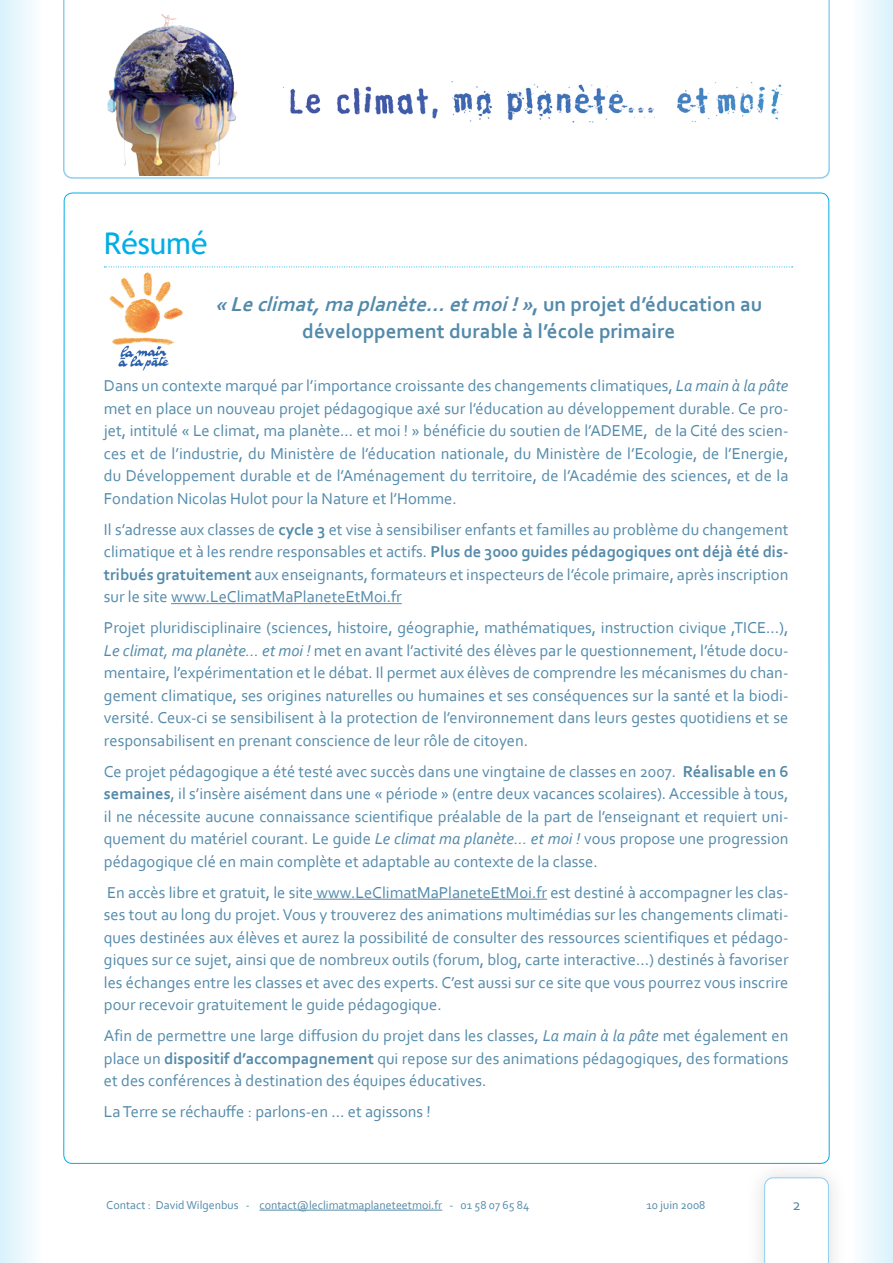
<style>
.page{position:relative;width:893px;height:1263px;background:#fff}
.page>*{position:absolute;margin:0;border:0;box-sizing:border-box;transform-origin:0 0}
.titre1{font:30px "Trebuchet MS";color:#03ade5}
.intro{font:700 21px/27px "Corbel";color:#538aaa;text-align:center}
.t1{font:16.5px/22.5px "Corbel";color:#538aaa;text-align:justify}
.t2{font:12px "Corbel";color:#538aaa}
.s1{font-style:italic}
.s2{font-weight:700}
</style>
<div class="page">
<div style="left:850px;top:0;width:43px;height:1263px;background:linear-gradient(to right,#fffffe,#d9f1fc)"></div>
<div style="left:0;top:0;width:43px;height:1263px;background:linear-gradient(to right,#d9f1fc,#fefefe)"></div>
<img style="left:760px;top:1152px;width:94px;height:111px">
<svg style="left:764px;top:1177px;width:65px;height:86px"></svg>
<svg style="left:63px;top:0;width:764px;height:179px"></svg>
<hr style="left:259px;top:1210px;width:183px;height:1px;background:#538aaa">
<img style="left:101px;top:0;width:729px;height:176px">
<svg style="left:104px;top:267px;width:689px;height:1px"></svg>
<hr style="left:171px;top:603px;width:231px;height:1px;background:#538aaa">
<hr style="left:313px;top:899px;width:234px;height:1px;background:#538aaa">
<img style="left:109px;top:273px;width:75px;height:98px">
<p class="titre1" style="left:104px;top:225px;width:105px">Résumé</p>
<p class="intro" style="left:215px;top:290px;width:549px"><span class="s1">«Leclimat,maplanète… etmoi!»</span>, u n p r oj e t d ’é d u c a t i o n a u développement durable à l’école primaire</p>
<p class="t1" style="left:104px;top:374px;width:686px">Dans un contexte marqué par l’importance croissante des changements climatiques, <span class="s1">La main à la pâte </span>met en place un nouveau projet pédagogique axé sur l’éducation au développement durable. Ce pro&shy;jet, intitulé « Le climat, ma planète... et moi ! » bénéficie du soutien de l’ADEME, de la Cité des scien&shy;ces et de l’industrie, du Ministère de l’éducation nationale, du Ministère de l’Ecologie, de l’Energie, du Développement durable et de l’Aménagement du territoire, de l’Académie des sciences, et de la Fondation Nicolas Hulot pour la Nature et l’Homme.</p>
<p class="t1" style="left:104px;top:517px;width:686px">Il s’adresse aux classes de <span class="s2">cycle 3</span> et vise à sensibiliser enfants et familles au problème du changement climatique et à les rendre responsables et actifs. <span class="s2">Plus de 3000 guides pédagogiques ont déjà été dis&shy;tribués gratuitement</span> aux enseignants, formateurs et inspecteurs de l’école primaire, après inscription sur le site www.LeClimatMaPlaneteEtMoi.fr</p>
<p class="t1" style="left:104px;top:616px;width:686px">Projet pluridisciplinaire (sciences, histoire, géographie, mathématiques, instruction civique ,TICE…), <span class="s1">Le climat, ma planète… et moi !</span> met en avant l’activité des élèves par le questionnement, l’étude docu&shy;mentaire, l’expérimentation et le débat. Il permet aux élèves de comprendre les mécanismes du chan&shy;gement climatique, ses origines naturelles ou humaines et ses conséquences sur la santé et la biodi&shy;versité. Ceux-ci se sensibilisent à la protection de l’environnement dans leurs gestes quotidiens et se responsabilisent en prenant conscience de leur rôle de citoyen.</p>
<p class="t1" style="left:104px;top:759px;width:686px">Ce projet pédagogique a été testé avec succès dans une vingtaine de classes en 2007. <span class="s2">Réalisable en 6 semaines</span>, il s’insère aisément dans une « période » (entre deux vacances scolaires). Accessible à tous, il ne nécessite aucune connaissance scientifique préalable de la part de l’enseignant et requiert uni&shy;quement du matériel courant. Le guide <span class="s1">Le climat ma planète... et moi !</span> vous propose une progression pédagogique clé en main complète et adaptable au contexte de la classe.</p>
<p class="t1" style="left:104px;top:880px;width:686px">En accès libre et gratuit, le site www.LeClimatMaPlaneteEtMoi.fr est destiné à accompagner les clas&shy;ses tout au long du projet. Vous y trouverez des animations multimédias sur les changements climati&shy;ques destinées aux élèves et aurez la possibilité de consulter des ressources scientifiques et pédago&shy;giques sur ce sujet, ainsi que de nombreux outils (forum, blog, carte interactive…) destinés à favoriser les échanges entre les classes et avec des experts. C’est aussi sur ce site que vous pourrez vous inscrire pour recevoir gratuitement le guide pédagogique.</p>
<p class="t1" style="left:104px;top:1024px;width:686px">Afin de permettre une large diffusion du projet dans les classes, <span class="s1">La main à la pâte</span> met également en place un <span class="s2">dispositif d’accompagnement</span> qui repose sur des animations pédagogiques, des formations et des conférences à destination des équipes éducatives.</p>
<p class="t1" style="left:104px;top:1100px;width:328px">La Terre se réchauffe : parlons-en … et agissons !</p>
<p class="t2" style="left:106px;top:1197px;width:424px">Contact : David Wilgenbus - contact@leclimatmaplaneteetmoi.fr - 01 58 07 65 84</p>
<p class="t2" style="left:646px;top:1197px;width:60px">10 juin 2008</p>
</div>
